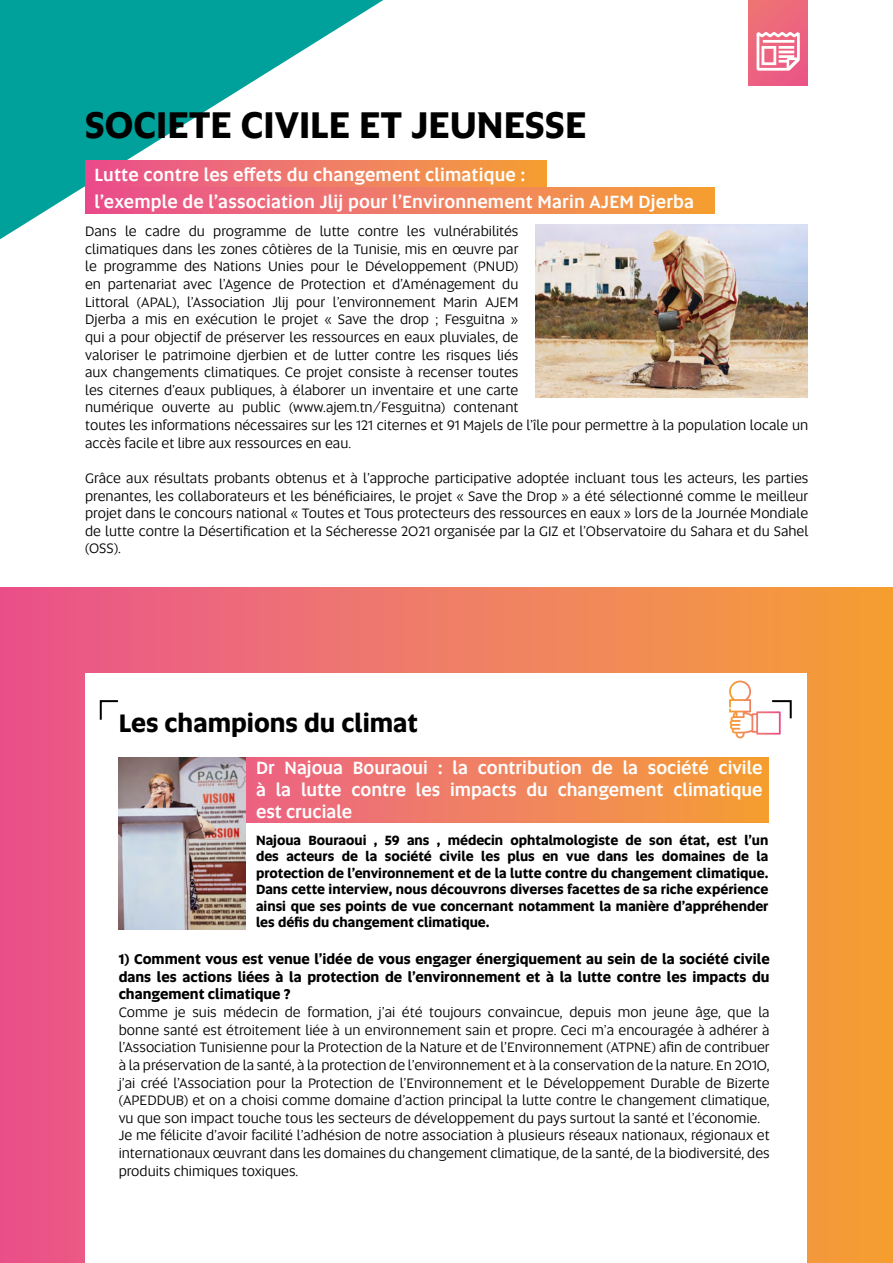
<style>
.page{position:relative;width:893px;height:1263px;background:#fff}
.page>*{position:absolute;margin:0;border:0;box-sizing:border-box;transform-origin:0 0}
.t1{font:700 37.5px "Altis";color:#000}
.t2{font:700 25.5px "Altis";color:#000}
.t3{font:500 18px/21.6px "Altis";letter-spacing:.01em;color:#fff}
.t4{font:14.25px/17.7px "Altis";color:#000}
.t5{font:700 14.25px/17.7px "Altis";color:#000;text-align:justify}
.t6{font:700 13.5px/16.5px "Altis";color:#000;text-align:justify}
</style>
<div class="page">
<svg style="left:0;top:0;width:416px;height:240px;fill:#00a19a"></svg>
<div style="left:748px;top:0;width:60px;height:85px;background:linear-gradient(to right,#ee6f7b,#ec5f80)"></div>
<svg style="left:757px;top:32px;width:43px;height:39px"></svg>
<img style="left:535px;top:225px;width:273px;height:173px">
<div style="left:86px;top:161px;width:460px;height:26px;background:linear-gradient(to right,#e95093,#f5a239)"></div>
<div style="left:86px;top:187px;width:629px;height:27px;background:linear-gradient(to right,#e95093,#f5a239)"></div>
<div style="left:0;top:588px;width:893px;height:675px;background:linear-gradient(to right,#ea5490,#f5a239)"></div>
<div style="left:85px;top:673px;width:721px;height:590px;background:#fff"></div>
<svg style="left:246px;top:757px;width:523px;height:46px;background:#f0825d"></svg>
<svg style="left:246px;top:803px;width:523px;height:20px;background:#f0825d"></svg>
<img style="left:119px;top:757px;width:127px;height:173px">
<svg style="left:99px;top:700px;width:19px;height:20px"></svg>
<svg style="left:729px;top:680px;width:63px;height:58px"></svg>
<h1 class="t1" style="left:85px;top:97px;width:503px">SOCIETE CIVILE ET JEUNESSE</h1>
<p class="t3" style="left:95px;top:160px;width:601px;line-height:27px">Lutte contre les effets du changement climatique :<br>l’exemple de l’association Jlij pour l’Environnement Marin AJEM Djerba</p>
<p class="t4" style="left:85px;top:222px;width:725px">Dans le cadre du programme de lutte contre les vulnérabilités<br>climatiques dans les zones côtières de la Tunisie, mis en œuvre par<br>le programme des Nations Unies pour le Développement (PNUD)<br>en partenariat avec l’Agence de Protection et d’Aménagement du<br>Littoral (APAL), l’Association Jlij pour l’environnement Marin AJEM<br>Djerba a mis en exécution le projet « Save the drop ; Fesguitna »<br>qui a pour objectif de préserver les ressources en eaux pluviales, de<br>valoriser le patrimoine djerbien et de lutter contre les risques liés<br>aux changements climatiques. Ce projet consiste à recenser toutes<br>les citernes d’eaux publiques, à élaborer un inventaire et une carte<br>numérique ouverte au public (www.ajem.tn/Fesguitna) contenant<br>toutes les informations nécessaires sur les 121 citernes et 91 Majels de l’île pour permettre à la population locale un accès facile et libre aux ressources en eau.</p>
<p class="t4" style="left:85px;top:469px;width:725px;text-align:justify">Grâce aux résultats probants obtenus et à l’approche participative adoptée incluant tous les acteurs, les parties prenantes, les collaborateurs et les bénéficiaires, le projet « Save the Drop » a été sélectionné comme le meilleur projet dans le concours national « Toutes et Tous protecteurs des ressources en eaux » lors de la Journée Mondiale de lutte contre la Désertification et la Sécheresse 2021 organisée par la GIZ et l’Observatoire du Sahara et du Sahel (OSS).</p>
<h2 class="t2" style="left:119px;top:704px;width:301px">Les champions du climat</h2>
<p class="t3" style="left:256px;top:756px;width:508px;text-align:justify">Dr Najoua Bouraoui : la contribution de la société civile à la lutte contre les impacts du changement climatique est cruciale</p>
<p class="t6" style="left:256px;top:831px;width:514px">Najoua Bouraoui , 59 ans , médecin ophtalmologiste de son état, est l’un des acteurs de la société civile les plus en vue dans les domaines de la protection de l’environnement et de la lutte contre du changement climatique.<br>Dans cette interview, nous découvrons diverses facettes de sa riche expérience ainsi que ses points de vue concernant notamment la manière d’appréhender les défis du changement climatique.</p>
<p class="t5" style="left:119px;top:949px;width:653px">1) Comment vous est venue l’idée de vous engager énergiquement au sein de la société civile dans les actions liées à la protection de l’environnement et à la lutte contre les impacts du changement climatique ?</p>
<p class="t4" style="left:119px;top:1003px;width:652px">Comme je suis médecin de formation, j’ai été toujours convaincue, depuis mon jeune âge, que la bonne santé est étroitement liée à un environnement sain et propre. Ceci m’a encouragée à adhérer à l’Association Tunisienne pour la Protection de la Nature et de l’Environnement (ATPNE) afin de contribuer à la préservation de la santé, à la protection de l’environnement et à la conservation de la nature. En 2010, j’ai créé l’Association pour la Protection de l’Environnement et le Développement Durable de Bizerte (APEDDUB) et on a choisi comme domaine d’action principal la lutte contre le changement climatique, vu que son impact touche tous les secteurs de développement du pays surtout la santé et l’économie.<br>Je me félicite d’avoir facilité l’adhésion de notre association à plusieurs réseaux nationaux, régionaux et internationaux œuvrant dans les domaines du changement climatique, de la santé, de la biodiversité, des produits chimiques toxiques.</p>
</div>
